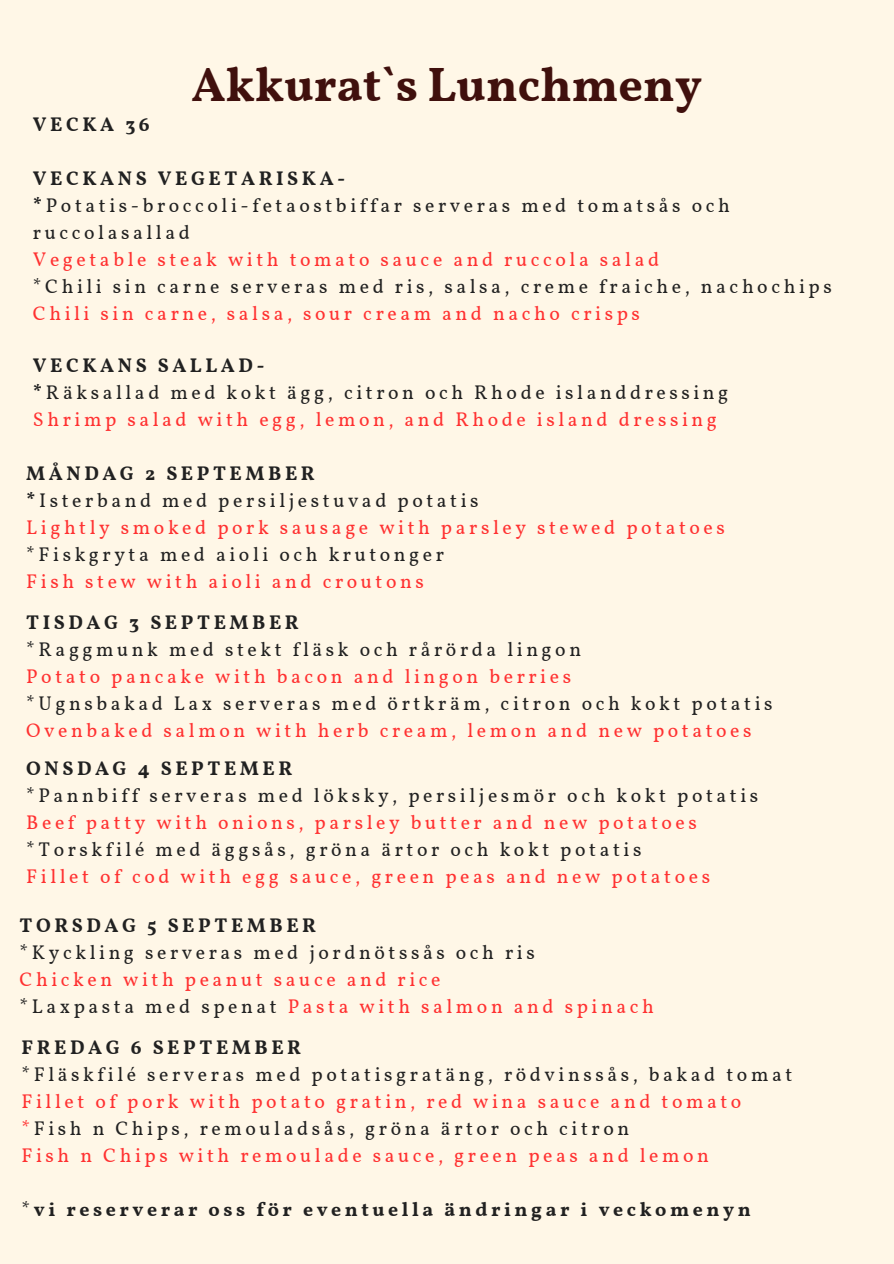
<style>
.page{position:relative;width:894px;height:1264px;background:#fff}
.page>*{position:absolute;margin:0;border:0;box-sizing:border-box;transform-origin:0 0}
.t1{font:700 48px "Vollkorn";color:#40100d}
.t2{font:19.65px/27px "Vollkorn";letter-spacing:.18em;color:#ff3131}
.t3{font:19.65px/27px "Vollkorn";letter-spacing:.18em;color:#212121}
.t4{font:700 19.65px "Vollkorn";letter-spacing:.18em;color:#212121}
.s1{font-weight:700}
.s2{color:#ff3131}
.s3{font-weight:700;color:#212121}
.s4{color:#212121}
.s5{font-weight:400}
</style>
<div class="page">
<div style="left:0;top:0;width:893px;height:1263px;background:#fff7e7"></div>
<h1 class="t1" style="left:191px;top:55px;width:512px">Akkurat`s Lunchmeny</h1>
<p class="t4" style="left:33px;top:112px;width:118px">VECKA 36</p>
<p class="t3" style="left:33px;top:166px;width:698px"><span class="s1">VECKANS VEGETARISKA-<br>*</span>Potatis-broccoli-fetaostbiffar serveras med tomatsås och ruccolasallad</p>
<p class="t2" style="left:33px;top:247px;width:627px">Vegetable steak with tomato sauce and ruccola salad</p>
<p class="t3" style="left:33px;top:274px;width:800px">*Chili sin carne serveras med ris, salsa, creme fraiche, nachochips</p>
<p class="t2" style="left:33px;top:301px;width:608px">Chili sin carne, salsa, sour cream and nacho crisps</p>
<p class="t3" style="left:33px;top:353px;width:696px"><span class="s1">VECKANS SALLAD-<br>*</span>Räksallad med kokt ägg, citron och Rhode islanddressing<br><span class="s2">Shrimp salad with egg, lemon, and Rhode island dressing</span></p>
<p class="t2" style="left:26px;top:461px;width:700px"><span class="s3">MÅNDAG 2 SEPTEMBER<br>*</span><span class="s4">Isterband med persiljestuvad potatis<br></span>Lightly smoked pork sausage with parsley stewed potatoes</p>
<p class="t3" style="left:26px;top:542px;width:419px">*Fiskgryta med aioli och krutonger</p>
<p class="t2" style="left:26px;top:569px;width:399px">Fish stew with aioli and croutons</p>
<p class="t4" style="left:26px;top:610px;width:274px">TISDAG 3 SEPTEMBER</p>
<p class="t3" style="left:26px;top:637px;width:556px">*Raggmunk med stekt fläsk och rårörda lingon</p>
<p class="t2" style="left:26px;top:664px;width:546px">Potato pancake with bacon and lingon berries</p>
<p class="t3" style="left:26px;top:691px;width:747px">*Ugnsbakad Lax serveras med örtkräm, citron och kokt potatis</p>
<p class="t2" style="left:26px;top:718px;width:726px">Ovenbaked salmon with herb cream, lemon and new potatoes</p>
<p class="t4" style="left:26px;top:756px;width:267px">ONSDAG 4 SEPTEMER</p>
<p class="t3" style="left:26px;top:783px;width:733px">*Pannbiff serveras med löksky, persiljesmör och kokt potatis</p>
<p class="t2" style="left:26px;top:810px;width:672px">Beef patty with onions, parsley butter and new potatoes</p>
<p class="t3" style="left:26px;top:837px;width:616px">*Torskfilé med äggsås, gröna ärtor och kokt potatis</p>
<p class="t2" style="left:26px;top:864px;width:685px">Fillet of cod with egg sauce, green peas and new potatoes</p>
<p class="t4" style="left:20px;top:912px;width:298px">TORSDAG 5 SEPTEMBER</p>
<p class="t3" style="left:20px;top:940px;width:516px">*Kyckling serveras med jordnötssås och ris</p>
<p class="t2" style="left:20px;top:967px;width:635px">Chicken with peanut sauce and rice<br><span class="s4">*Laxpasta med spenat</span> Pasta with salmon and spinach</p>
<p class="t4" style="left:22px;top:1035px;width:281px">FREDAG 6 SEPTEMBER</p>
<p class="t3" style="left:22px;top:1062px;width:772px">*Fläskfilé serveras med potatisgratäng, rödvinssås, bakad tomat</p>
<p class="t2" style="left:22px;top:1089px;width:721px">Fillet of pork with potato gratin, red wina sauce and tomato *<span class="s4">Fish n Chips, remouladsås, gröna ärtor och citron<br></span>Fish n Chips with remoulade sauce, green peas and lemon</p>
<p class="t4" style="left:22px;top:1197px;width:730px"><span class="s5">*</span>vi reserverar oss för eventuella ändringar i veckomenyn</p>
</div>
